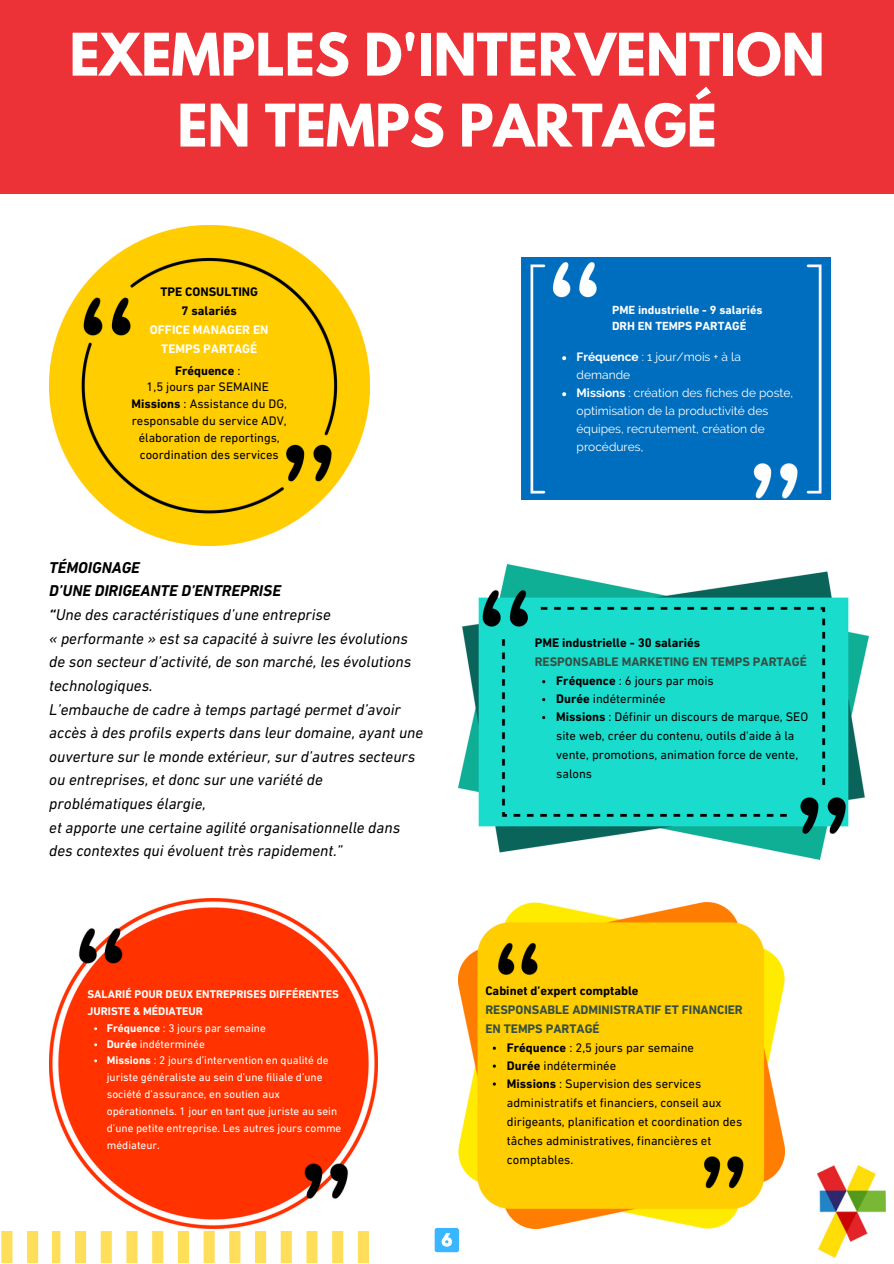
<style>
.page{position:relative;width:894px;height:1264px;background:#fff}
.page>*{position:absolute;margin:0;border:0;box-sizing:border-box;transform-origin:0 0}
.t1{font:700 52.05px/70.8px "League Spartan";color:#fff;text-align:center}
.t2{font:italic 15.9px/23.7px "DIN Next LT Pro";color:#000}
.t3{font:12.6px/18.9px "DIN Next LT Pro";color:#000}
.t4{font:700 12.6px/18.9px "DIN Next LT Pro";color:#344f43}
.t5{font:700 12.6px "DIN Next LT Pro";color:#000}
.t6{font:700 12.6px/18.9px "DIN Next LT Pro";color:#fff;text-align:center}
.t7{font:12px/18px "Raleway";color:#fff}
.t8{font:700 12px/16px "DIN Next LT Pro";color:#fff}
.t9{font:11.4px/17px "DIN Next LT Pro";color:#fff}
.t10{font:700 11.4px/17px "DIN Next LT Pro";color:#fff}
.s1{color:#000}
.s2{font-weight:700}
</style>
<div class="page">
<div style="left:0;top:0;width:893px;height:193px;background:#ec3236"></div>
<svg style="left:1px;top:1231px;width:38px;height:31px"></svg>
<svg style="left:53px;top:1231px;width:316px;height:31px"></svg>
<img style="left:817px;top:1165px;width:68px;height:92px">
<svg style="left:434px;top:1227px;width:25px;height:25px"></svg>
<img style="left:459px;top:564px;width:409px;height:295px">
<img style="left:49px;top:226px;width:320px;height:319px">
<div style="left:521px;top:258px;width:309px;height:242px;background:#006ebe"></div>
<svg style="left:562px;top:356px;width:4px;height:4px"></svg>
<svg style="left:562px;top:392px;width:4px;height:4px"></svg>
<img style="left:459px;top:902px;width:325px;height:326px">
<img style="left:49px;top:898px;width:328px;height:330px">
<svg style="left:492px;top:1046px;width:4px;height:3px"></svg>
<svg style="left:492px;top:1064px;width:4px;height:3px"></svg>
<svg style="left:492px;top:1082px;width:4px;height:3px"></svg>
<p class="t1" style="left:69px;top:26px;width:756px">EXEMPLES D'INTERVENTION<br>EN TEMPS PARTAGÉ</p>
<p class="t6" style="left:150px;top:283px;width:120px"><span class="s1">TPE CONSULTING<br>7 salariés<br></span>OFFICE MANAGER EN<br>TEMPS PARTAGÉ</p>
<h2 class="t3" style="left:131px;top:363px;width:157px;line-height:16.8px;text-align:center"><span class="s2">Fréquence</span> :<br>1,5 jours par SEMAINE<br><span class="s2">Missions</span> : Assistance du DG, responsable du service ADV, élaboration de reportings, coordination des services</h2>
<p class="t2" style="left:49px;top:557px;width:375px"><span class="s2">TÉMOIGNAGE<br>D’UNE DIRIGEANTE D’ENTREPRISE<br>“</span>Une des caractéristiques d’une entreprise<br>« performante » est sa capacité à suivre les évolutions de son secteur d’activité, de son marché, les évolutions technologiques.<br>L’embauche de cadre à temps partagé permet d’avoir accès à des profils experts dans leur domaine, ayant une ouverture sur le monde extérieur, sur d’autres secteurs ou entreprises, et donc sur une variété de problématiques élargie,<br>et apporte une certaine agilité organisationnelle dans des contextes qui évoluent très rapidement.”</p>
<p class="t10" style="left:87px;top:986px;width:253px">SALARIÉ POUR DEUX ENTREPRISES DIFFÉRENTES<br>JURISTE &amp; MÉDIATEUR</p>
<h5 class="t9" style="left:107px;top:1020px;width:160px"><span class="s2">Fréquence</span> : 3 jours par semaine</h5>
<p class="t9" style="left:107px;top:1036px;width:99px"><span class="s2">Durée</span> indéterminée</p>
<p class="t9" style="left:107px;top:1052px;width:236px"><span class="s2">Missions</span> : 2 jours d’intervention en qualité de juriste généraliste au sein d’une filiale d’une société d’assurance, en soutien aux opérationnels. 1 jour en tant que juriste au sein d’une petite entreprise. Les autres jours comme médiateur.</p>
<p class="t8" style="left:612px;top:303px;width:152px">PME industrielle - 9 salariés<br>DRH EN TEMPS PARTAGÉ</p>
<h3 class="t7" style="left:576px;top:348px;width:166px"><span class="s2">Fréquence</span> : 1 jour/mois + à la demande</h3>
<p class="t7" style="left:576px;top:384px;width:218px"><span class="s2">Missions</span> : création des fiches de poste, optimisation de la productivité des équipes, recrutement, création de procédures,</p>
<p class="t5" style="left:534px;top:638px;width:167px">PME industrielle - 30 salariés</p>
<h3 class="t4" style="left:534px;top:653px;width:273px">RESPONSABLE MARKETING EN TEMPS PARTAGÉ</h3>
<h4 class="t3" style="left:556px;top:672px;width:159px"><span class="s2">Fréquence</span> : 6 jours par mois</h4>
<p class="t3" style="left:556px;top:690px;width:111px"><span class="s2">Durée</span> indéterminée</p>
<h3 class="t3" style="left:556px;top:708px;width:253px"><span class="s2">Missions</span> : Définir un discours de marque, SEO site web, créer du contenu, outils d'aide à la vente, promotions, animation force de vente, salons</h3>
<p class="t5" style="left:485px;top:985px;width:155px">Cabinet d’expert comptable</p>
<p class="t4" style="left:485px;top:1001px;width:259px">RESPONSABLE ADMINISTRATIF ET FINANCIER<br>EN TEMPS PARTAGÉ</p>
<p class="t3" style="left:506px;top:1039px;width:189px"><span class="s2">Fréquence</span> : 2,5 jours par semaine</p>
<h3 class="t3" style="left:506px;top:1057px;width:111px"><span class="s2">Durée</span> indéterminée</h3>
<p class="t3" style="left:506px;top:1075px;width:237px"><span class="s2">Missions</span> : Supervision des services administratifs et financiers, conseil aux dirigeants, planification et coordination des tâches administratives, financières et comptables.</p>
</div>
